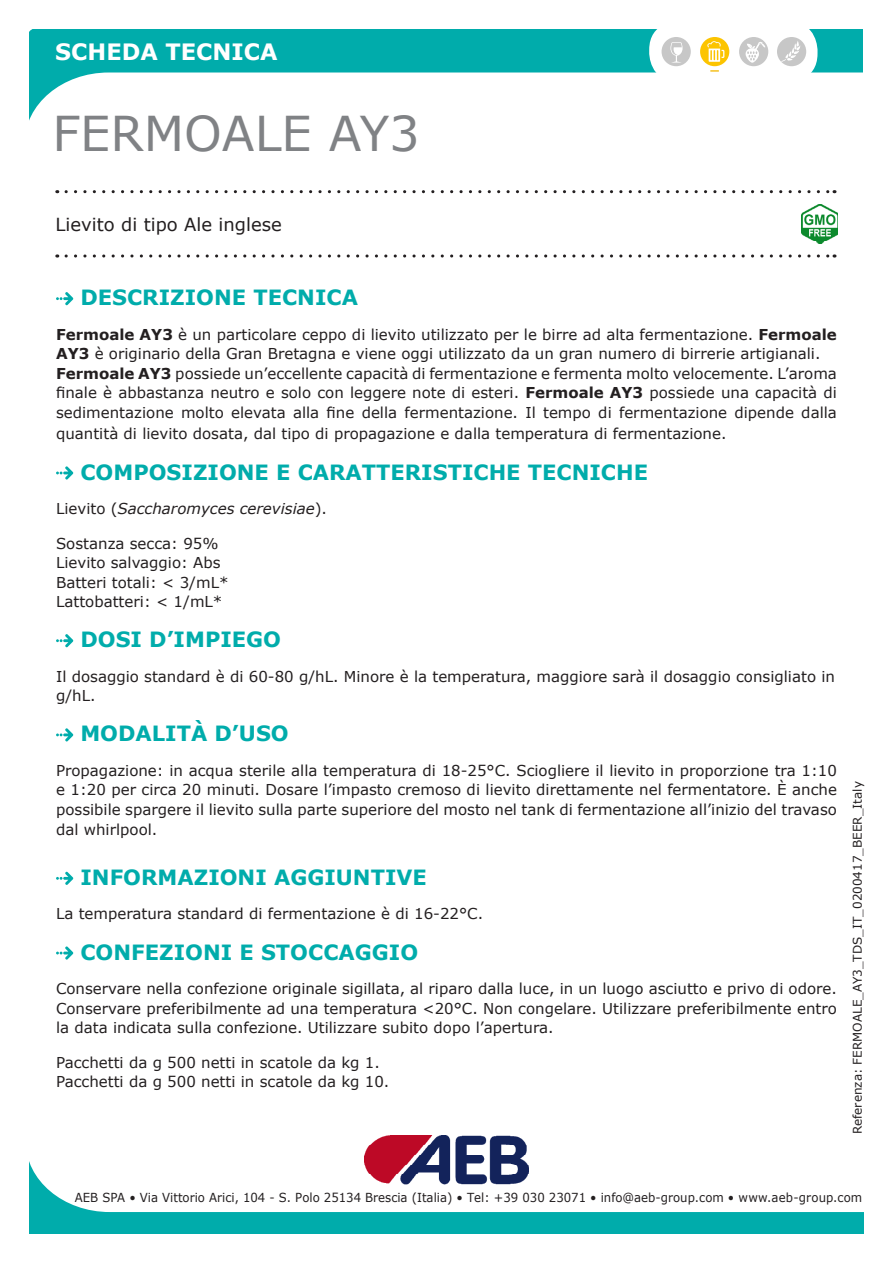
<style>
.page{position:relative;width:893px;height:1263px;background:#fff}
.page>*{position:absolute;margin:0;border:0;box-sizing:border-box;transform-origin:0 0}
.t1{font:48px "Verdana";color:#808285}
.t2{font:700 22.5px "Verdana";color:#fff}
.t3{font:700 21px "Verdana";color:#00acab}
.t4{font:18px "Verdana";color:#231f20}
.t5{font:15px/19.5px "Verdana";color:#231f20;text-align:justify}
.t6{font:italic 15px "Verdana";color:#231f20}
.t7{font:12.45px "Verdana";color:#231f20;scale:.94 1}
.t8{font:12px "Verdana";color:#231f20}
.s1{font-weight:700}
.s2{font-style:normal}
</style>
<div class="page">
<svg style="left:66px;top:190px;width:769px;height:3px"></svg>
<svg style="left:66px;top:254px;width:769px;height:4px"></svg>
<svg style="left:29px;top:30px;width:834px;height:91px"></svg>
<svg style="left:649px;top:21px;width:167px;height:61px"></svg>
<div style="left:650px;top:22px;width:167px;height:60px;background:#fff;border-radius:28px"></div>
<div style="left:777px;top:37px;width:29px;height:29px;background:#c7c7c7;border-radius:50%"></div>
<svg style="left:781px;top:41px;width:19px;height:21px"></svg>
<div style="left:739px;top:37px;width:29px;height:29px;background:#c7c7c7;border-radius:50%"></div>
<div style="left:662px;top:37px;width:29px;height:29px;background:#c7c7c7;border-radius:50%"></div>
<div style="left:700px;top:37px;width:29px;height:29px;background:#fcc400;border-radius:50%"></div>
<svg style="left:707px;top:41px;width:17px;height:21px"></svg>
<svg style="left:670px;top:42px;width:13px;height:21px"></svg>
<svg style="left:746px;top:42px;width:20px;height:21px"></svg>
<svg style="left:710px;top:70px;width:9px;height:2px"></svg>
<svg style="left:30px;top:1164px;width:834px;height:69px"></svg>
<img style="left:364px;top:1135px;width:165px;height:49px">
<img style="left:802px;top:204px;width:36px;height:39px">
<svg style="left:56px;top:292px;width:17px;height:13px"></svg>
<svg style="left:56px;top:466px;width:17px;height:13px"></svg>
<svg style="left:56px;top:634px;width:17px;height:13px"></svg>
<svg style="left:56px;top:728px;width:17px;height:13px"></svg>
<svg style="left:56px;top:872px;width:17px;height:13px"></svg>
<svg style="left:56px;top:946px;width:17px;height:13px"></svg>
<h2 class="t2" style="left:55px;top:36px;width:224px">SCHEDA TECNICA</h2>
<p class="t1" style="left:52px;top:101px;width:369px">FERMOALE AY3</p>
<p class="t4" style="left:56px;top:212px;width:228px">Lievito di tipo Ale inglese</p>
<p class="t3" style="left:80px;top:283px;width:279px">DESCRIZIONE TECNICA</p>
<p class="t5" style="left:56px;top:324px;width:782px"><span class="s1">Fermoale AY3</span> è un particolare ceppo di lievito utilizzato per le birre ad alta fermentazione. <span class="s1">Fermoale<br>AY3</span> è originario della Gran Bretagna e viene oggi utilizzato da un gran numero di birrerie artigianali.</p>
<p class="t5" style="left:56px;top:363px;width:782px"><span class="s1">Fermoale AY3</span> possiede un’eccellente capacità di fermentazione e fermenta molto velocemente. L’aroma finale è abbastanza neutro e solo con leggere note di esteri. <span class="s1">Fermoale AY3</span> possiede una capacità di sedimentazione molto elevata alla fine della fermentazione. Il tempo di fermentazione dipende dalla</p>
<p class="t5" style="left:56px;top:424px;width:672px">quantità di lievito dosata, dal tipo di propagazione e dalla temperatura di fermentazione.</p>
<p class="t3" style="left:80px;top:457px;width:569px">COMPOSIZIONE E CARATTERISTICHE TECNICHE</p>
<p class="t6" style="left:56px;top:498px;width:272px"><span class="s2">Lievito (</span>Saccharomyces cerevisiae<span class="s2">).</span></p>
<p class="t5" style="left:56px;top:533px;width:164px">Sostanza secca: 95%</p>
<p class="t5" style="left:56px;top:553px;width:166px">Lievito salvaggio: Abs</p>
<p class="t5" style="left:56px;top:572px;width:174px">Batteri totali: &lt; 3/mL*</p>
<p class="t5" style="left:56px;top:592px;width:168px">Lattobatteri: &lt; 1/mL*</p>
<p class="t3" style="left:80px;top:625px;width:202px">DOSI D’IMPIEGO</p>
<p class="t5" style="left:56px;top:666px;width:780px">Il dosaggio standard è di 60-80 g/hL. Minore è la temperatura, maggiore sarà il dosaggio consigliato in g/hL.</p>
<p class="t3" style="left:80px;top:719px;width:210px">MODALITÀ D’USO</p>
<p class="t5" style="left:56px;top:761px;width:782px">Propagazione: in acqua sterile alla temperatura di 18-25°C. Sciogliere il lievito in proporzione tra 1:10 e 1:20 per circa 20 minuti. Dosare l’impasto cremoso di lievito direttamente nel fermentatore. È anche possibile spargere il lievito sulla parte superiore del mosto nel tank di fermentazione all’inizio del travaso dal whirlpool.</p>
<p class="t3" style="left:80px;top:862px;width:348px">INFORMAZIONI AGGIUNTIVE</p>
<p class="t5" style="left:56px;top:904px;width:429px">La temperatura standard di fermentazione è di 16-22°C.</p>
<p class="t3" style="left:80px;top:937px;width:339px">CONFEZIONI E STOCCAGGIO</p>
<p class="t5" style="left:56px;top:979px;width:782px">Conservare nella confezione originale sigillata, al riparo dalla luce, in un luogo asciutto e privo di odore.<br>Conservare preferibilmente ad una temperatura &lt;20°C. Non congelare. Utilizzare preferibilmente entro la data indicata sulla confezione. Utilizzare subito dopo l’apertura.</p>
<p class="t5" style="left:56px;top:1052px;width:325px">Pacchetti da g 500 netti in scatole da kg 1.</p>
<p class="t5" style="left:56px;top:1072px;width:335px">Pacchetti da g 500 netti in scatole da kg 10.</p>
<p class="t8" style="left:849px;top:1134px;width:354px;rotate:-90deg">Referenza: FERMOALE_AY3_TDS_IT_0200417_BEER_Italy</p>
<p class="t7" style="left:75px;top:1189px;width:839px">AEB SPA • Via Vittorio Arici, 104 - S. Polo 25134 Brescia (Italia) • Tel: +39 030 23071 • info@aeb-group.com • www.aeb-group.com</p>
</div>
